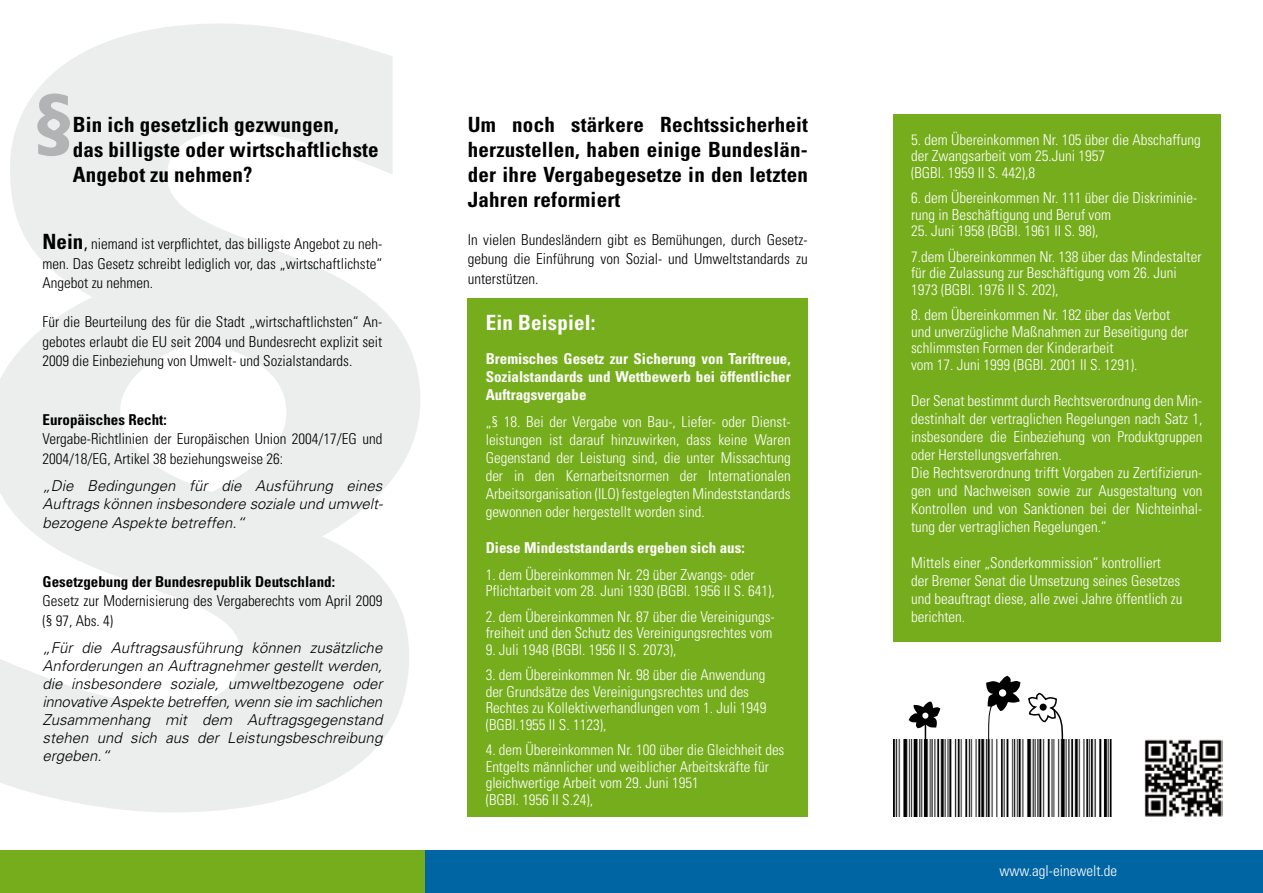
<style>
.page{position:relative;width:1263px;height:893px;background:#fff}
.page>*{position:absolute;margin:0;border:0;box-sizing:border-box;transform-origin:0 0}
.t1{font:700 condensed 1057.8px "Univers";color:#eceded;scale:1.05 1}
.t2{font:700 condensed 83.85px "Univers";color:#b1b3b4}
.t3{font:700 condensed 21px/25.2px "Univers";letter-spacing:.01em;color:#000;text-align:justify}
.t4{font:700 condensed 21px "Univers";letter-spacing:.01em;color:#fff}
.t5{font:300 condensed 15px/18px "Univers";color:#fff}
.t6{font:300 condensed 15px/19.5px "Univers";color:#000;text-align:justify}
.t7{font:italic 300 15px/18px "Univers";color:#000}
.t8{font:700 condensed 15px/18px "Univers";color:#fff;text-align:justify}
.t9{font:700 condensed 15px "Univers";color:#000}
.s1{font-weight:700;font-size:21px}
.s2{font-size:21px}
</style>
<div class="page">
<div style="left:468px;top:298px;width:340px;height:518px;background:#76ad1c"></div>
<div style="left:893px;top:115px;width:327px;height:527px;background:#76ad1c"></div>
<div style="left:0;top:850px;width:425px;height:43px;background:#76ad1c"></div>
<div style="left:425px;top:850px;width:838px;height:43px;background:#0065a3"></div>
<img style="left:1144px;top:739px;width:78px;height:78px">
<svg style="left:986px;top:676px;width:34px;height:141px"></svg>
<svg style="left:1027px;top:692px;width:37px;height:125px"></svg>
<svg style="left:909px;top:701px;width:31px;height:27px"></svg>
<hr style="left:925px;top:724px;width:1px;height:90px;background:#000">
<img style="left:893px;top:740px;width:219px;height:76px">
<h1 class="t1" style="left:-44px;top:-225px;width:473px">§</h1>
<h2 class="t2" style="left:35px;top:74px;width:39px">§</h2>
<h3 class="t3" style="left:73px;top:111px;width:308px;text-align:left">Bin ich gesetzlich gezwungen,<br>das billigste oder wirtschaftlichste<br>Angebot zu nehmen?</h3>
<p class="t6" style="left:43px;top:234px;width:341px"><span class="s1">Nein</span><span class="s2">,</span> niemand ist verpflichtet, das billigste Angebot zu neh&shy;men. Das Gesetz schreibt lediglich vor, das „wirtschaftlichste“ Angebot zu nehmen.</p>
<p class="t6" style="left:43px;top:312px;width:341px">Für die Beurteilung des für die Stadt „wirtschaftlichsten“ An&shy;gebotes erlaubt die EU seit 2004 und Bundesrecht explizit seit 2009 die Einbeziehung von Umwelt- und Sozialstandards.</p>
<p class="t9" style="left:43px;top:410px;width:126px">Europäisches Recht:</p>
<p class="t6" style="left:43px;top:429px;width:341px">Vergabe-Richtlinien der Europäischen Union 2004/17/EG und<br>2004/18/EG, Artikel 38 beziehungsweise 26:</p>
<p class="t7" style="left:43px;top:477px;width:342px">„Die Bedingungen für die Ausführung eines<br>Auftrags können insbesondere soziale und umwelt-</p>
<p class="t7" style="left:43px;top:514px;width:204px">bezogene Aspekte betreffen.“</p>
<p class="t9" style="left:43px;top:572px;width:294px">Gesetzgebung der Bundesrepublik Deutschland:</p>
<p class="t6" style="left:43px;top:591px;width:341px">Gesetz zur Modernisierung des Vergaberechts vom April 2009 (§ 97, Abs. 4)</p>
<p class="t7" style="left:43px;top:639px;width:341px;text-align:justify">„Für die Auftragsausführung können zusätzliche Anforderungen an Auftragnehmer gestellt werden, die insbesondere soziale, umweltbezogene oder innovative Aspekte betreffen, wenn sie im sachlichen Zusammenhang mit dem Auftragsgegenstand stehen und sich aus der Leistungsbeschreibung ergeben.“</p>
<h3 class="t3" style="left:468px;top:111px;width:342px">Um noch stärkere Rechtssicherheit herzustellen, haben einige Bundeslän&shy;der ihre Vergabegesetze in den letzten Jahren reformiert</h3>
<p class="t6" style="left:468px;top:229px;width:341px">In vielen Bundesländern gibt es Bemühungen, durch Gesetz&shy;gebung die Einführung von Sozial- und Umweltstandards zu unterstützen.</p>
<h3 class="t4" style="left:486px;top:310px;width:111px">Ein Beispiel:</h3>
<p class="t8" style="left:486px;top:349px;width:307px">Bremisches Gesetz zur Sicherung von Tariftreue, Sozialstandards und Wettbewerb bei öffentlicher Auftragsvergabe</p>
<p class="t5" style="left:486px;top:413px;width:307px;text-align:justify">„§ 18. Bei der Vergabe von Bau-, Liefer- oder Dienst&shy;leistungen ist darauf hinzuwirken, dass keine Waren Gegenstand der Leistung sind, die unter Missachtung der in den Kernarbeitsnormen der Internationalen Arbeitsorganisation (ILO) festgelegten Mindeststandards gewonnen oder hergestellt worden sind.</p>
<p class="t8" style="left:486px;top:538px;width:261px">Diese Mindeststandards ergeben sich aus:</p>
<p class="t5" style="left:486px;top:566px;width:290px;line-height:16.5px">1. dem Übereinkommen Nr. 29 über Zwangs- oder<br>Pflichtarbeit vom 28. Juni 1930 (BGBl. 1956 II S. 641),</p>
<p class="t5" style="left:486px;top:608px;width:291px;line-height:16.5px">2. dem Übereinkommen Nr. 87 über die Vereinigungs&shy;freiheit und den Schutz des Vereinigungsrechtes vom</p>
<p class="t5" style="left:486px;top:641px;width:192px">9. Juli 1948 (BGBl. 1956 II S. 2073),</p>
<p class="t5" style="left:486px;top:667px;width:282px;line-height:16.5px">3. dem Übereinkommen Nr. 98 über die Anwendung der Grundsätze des Vereinigungsrechtes und des Rechtes zu Kollektivverhandlungen vom 1. Juli 1949 (BGBl.1955 II S. 1123),</p>
<p class="t5" style="left:486px;top:742px;width:300px;line-height:16.5px">4. dem Übereinkommen Nr. 100 über die Gleichheit des Entgelts männlicher und weiblicher Arbeitskräfte für gleichwertige Arbeit vom 29. Juni 1951<br>(BGBl. 1956 II S.24),</p>
<p class="t5" style="left:911px;top:131px;width:291px;line-height:16.5px">5. dem Übereinkommen Nr. 105 über die Abschaffung der Zwangsarbeit vom 25.Juni 1957<br>(BGBl. 1959 II S. 442),8</p>
<p class="t5" style="left:911px;top:190px;width:288px;line-height:16.5px">6. dem Übereinkommen Nr. 111 über die Diskriminie&shy;rung in Beschäftigung und Beruf vom</p>
<p class="t5" style="left:911px;top:218px;width:292px;line-height:25.5px">25. Juni 1958 (BGBl. 1961 II S. 98),<br>7.dem Übereinkommen Nr. 138 über das Mindestalter</p>
<p class="t5" style="left:911px;top:265px;width:267px;line-height:16.5px">für die Zulassung zur Beschäftigung vom 26. Juni<br>1973 (BGBl. 1976 II S. 202),</p>
<p class="t5" style="left:911px;top:307px;width:279px;line-height:16.5px">8. dem Übereinkommen Nr. 182 über das Verbot und unverzügliche Maßnahmen zur Beseitigung der schlimmsten Formen der Kinderarbeit<br>vom 17. Juni 1999 (BGBl. 2001 II S. 1291).</p>
<p class="t5" style="left:911px;top:391px;width:293px">Der Senat bestimmt durch Rechtsverordnung den Min&shy;destinhalt der vertraglichen Regelungen nach Satz 1, insbesondere die Einbeziehung von Produktgruppen oder Herstellungsverfahren.<br>Die Rechtsverordnung trifft Vorgaben zu Zertifizierun&shy;gen und Nachweisen sowie zur Ausgestaltung von Kontrollen und von Sanktionen bei der Nichteinhal&shy;tung der vertraglichen Regelungen.“</p>
<p class="t5" style="left:911px;top:553px;width:273px">Mittels einer „Sonderkommission“ kontrolliert<br>der Bremer Senat die Umsetzung seines Gesetzes und beauftragt diese, alle zwei Jahre öffentlich zu berichten.</p>
<p class="t5" style="left:1000px;top:862px;width:119px">www.agl-einewelt.de</p>
</div>
